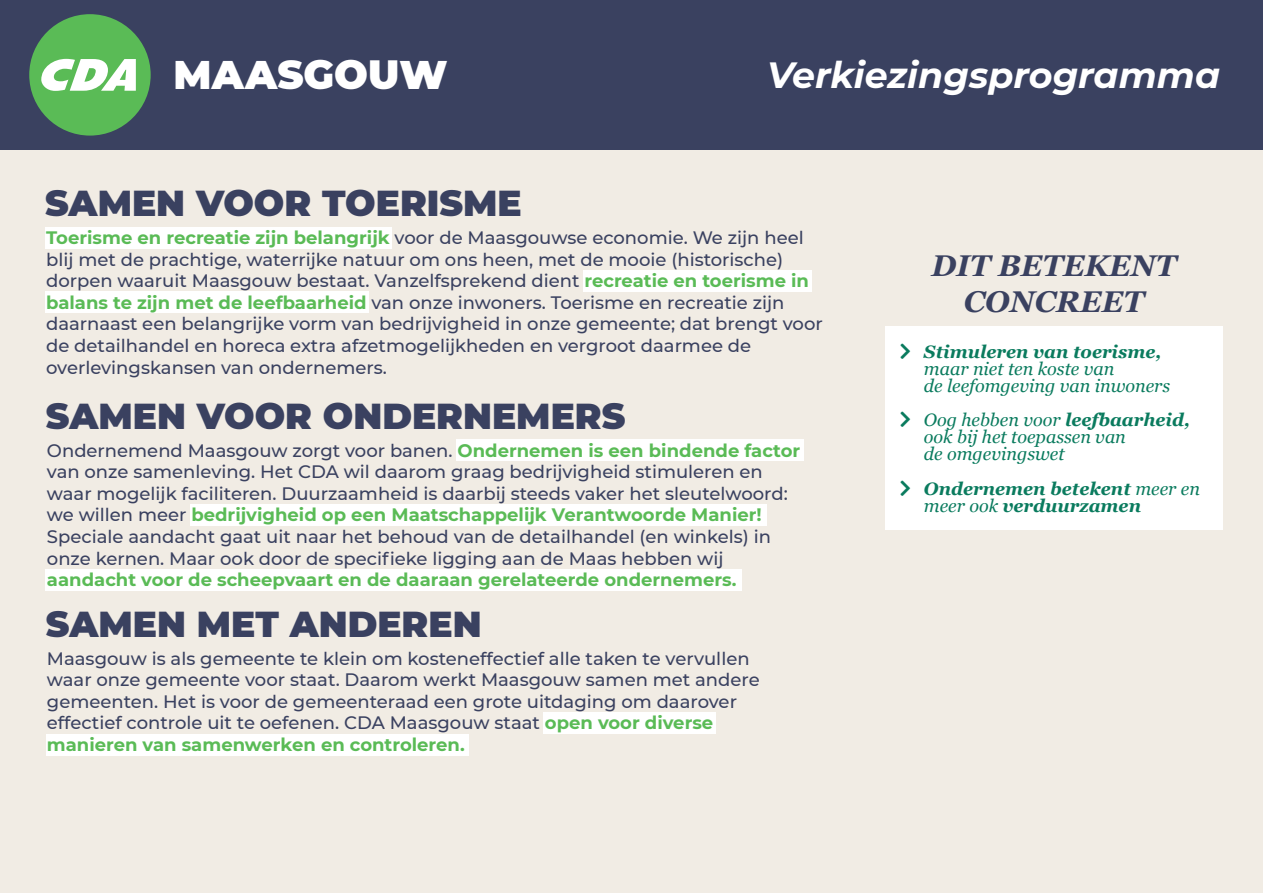
<style>
.page{position:relative;width:1263px;height:893px;background:#fff}
.page>*{position:absolute;margin:0;border:0;box-sizing:border-box;transform-origin:0 0}
.t1{font:900 39.9px "Montserrat";color:#fff}
.t2{font:italic 700 36.45px "Montserrat";color:#fff}
.t3{font:900 36px "Montserrat";color:#3a4160}
.t4{font:italic 700 30px/36px "Georgia";color:#3a4160;text-align:center}
.t5{font:500 18px/21.6px "Montserrat";color:#3a4160}
.t6{font:italic 18px/17.1px "Georgia";color:#0a7b5e}
.t7{font:italic 700 18px/17.1px "Georgia";color:#0a7b5e}
.t8{font:700 18px "Montserrat";color:#5abb56}
.s1{font-weight:700;color:#5abb56}
.s2{font-weight:700}
.s3{font-weight:400}
</style>
<div class="page">
<div style="left:0;top:129px;width:1263px;height:764px;background:#f1ece4"></div>
<div style="left:46px;top:734px;width:423px;height:21px;background:#fff"></div>
<div style="left:543px;top:712px;width:173px;height:21px;background:#fff"></div>
<div style="left:191px;top:504px;width:576px;height:22px;background:#fff"></div>
<div style="left:456px;top:439px;width:348px;height:22px;background:#fff"></div>
<div style="left:45px;top:569px;width:697px;height:22px;background:#fff"></div>
<div style="left:0;top:0;width:1263px;height:150px;background:#3a4160"></div>
<div style="left:45px;top:291px;width:324px;height:22px;background:#fff"></div>
<div style="left:45px;top:227px;width:346px;height:22px;background:#fff"></div>
<div style="left:885px;top:326px;width:338px;height:203px;background:#fff"></div>
<div style="left:584px;top:270px;width:228px;height:22px;background:#fff"></div>
<div style="left:29px;top:14px;width:122px;height:122px;background:#5abb56;border-radius:50%"></div>
<svg style="left:41px;top:59px;width:95px;height:32px"></svg>
<h1 class="t1" style="left:174px;top:45px;width:275px">MAASGOUW</h1>
<h2 class="t2" style="left:767px;top:49px;width:455px">Verkiezingsprogramma</h2>
<h3 class="t3" style="left:45px;top:176px;width:478px">SAMEN VOOR TOERISME</h3>
<p class="t5" style="left:46px;top:226px;width:778px"><span class="s1">Toerisme en recreatie zijn belangrijk</span> voor de Maasgouwse economie. We zijn heel blij met de prachtige, waterrijke natuur om ons heen, met de mooie (historische) dorpen waaruit Maasgouw bestaat. Vanzelfsprekend dient <span class="s1">recreatie en toerisme in balans te zijn met de leefbaarheid</span> van onze inwoners. Toerisme en recreatie zijn daarnaast een belangrijke vorm van bedrijvigheid in onze gemeente; dat brengt voor de detailhandel en horeca extra afzetmogelijkheden en vergroot daarmee de overlevingskansen van ondernemers.</p>
<h3 class="t3" style="left:46px;top:389px;width:581px">SAMEN VOOR ONDERNEMERS</h3>
<p class="t5" style="left:47px;top:439px;width:755px">Ondernemend Maasgouw zorgt voor banen. <span class="s1">Ondernemen is een bindende factor </span>van onze samenleving. Het CDA wil daarom graag bedrijvigheid stimuleren en waar mogelijk faciliteren. Duurzaamheid is daarbij steeds vaker het sleutelwoord: we willen meer <span class="s1">bedrijvigheid op een Maatschappelijk Verantwoorde Manier!<br></span>Speciale aandacht gaat uit naar het behoud van de detailhandel (en winkels) in onze kernen. Maar ook door de specifieke ligging aan de Maas hebben wij</p>
<p class="t8" style="left:47px;top:567px;width:691px">aandacht voor de scheepvaart en de daaraan gerelateerde ondernemers.</p>
<h3 class="t3" style="left:46px;top:597px;width:437px">SAMEN MET ANDEREN</h3>
<p class="t5" style="left:47px;top:647px;width:714px">Maasgouw is als gemeente te klein om kosteneffectief alle taken te vervullen waar onze gemeente voor staat. Daarom werkt Maasgouw samen met andere gemeenten. Het is voor de gemeenteraad een grote uitdaging om daarover effectief controle uit te oefenen. CDA Maasgouw staat <span class="s1">open voor diverse manieren van samenwerken en controleren.</span></p>
<h3 class="t4" style="left:931px;top:246px;width:246px">DIT BETEKENT<br>CONCREET</h3>
<p class="t7" style="left:924px;top:342px;width:239px">Stimuleren van toerisme,</p>
<p class="t6" style="left:924px;top:359px;width:248px">maar niet ten koste van<br>de leefomgeving van inwoners</p>
<p class="t6" style="left:924px;top:411px;width:268px">Oog hebben voor <span class="s2">leefbaarheid, </span>ook bij het toepassen van<br>de omgevingswet</p>
<p class="t7" style="left:924px;top:479px;width:278px">Ondernemen betekent <span class="s3">meer en meer ook</span> verduurzamen</p>
</div>
